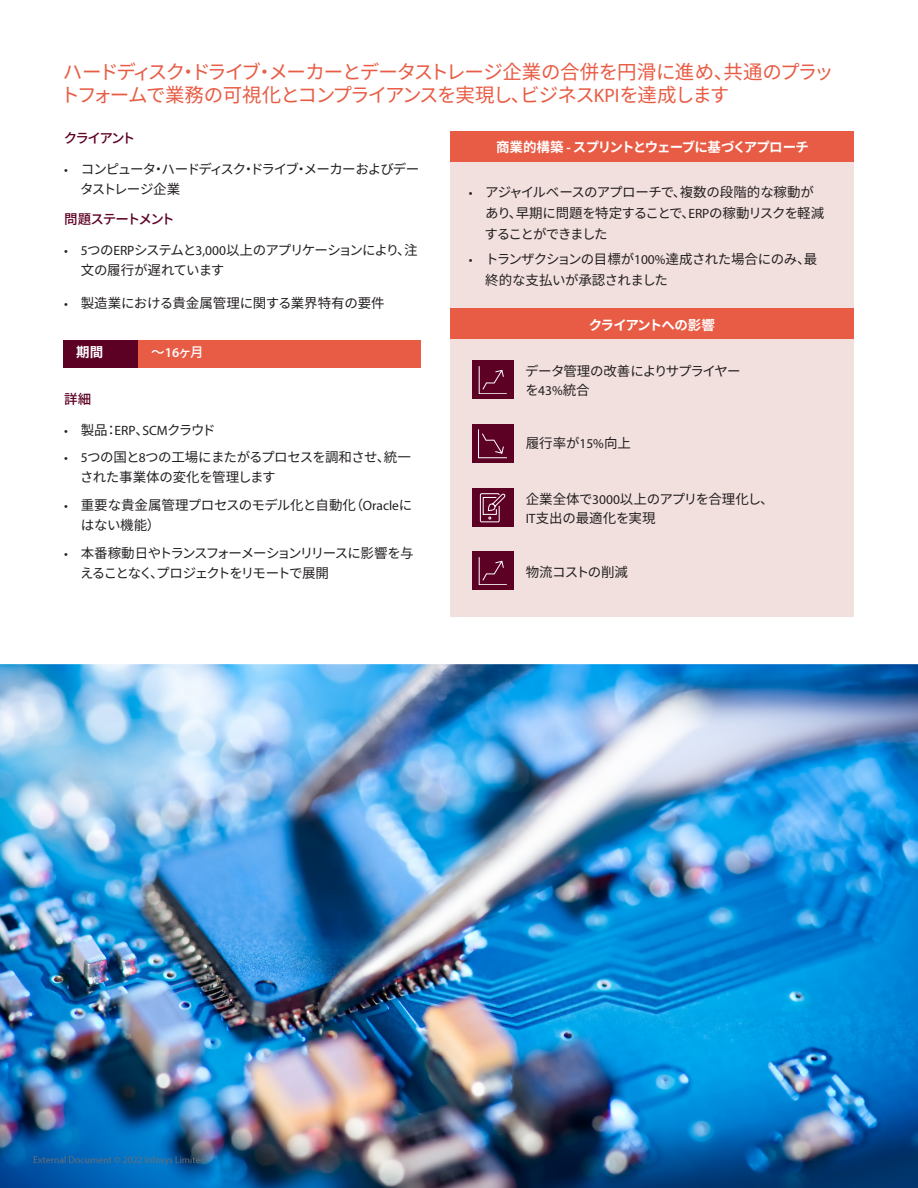
<style>
.page{position:relative;width:918px;height:1188px;background:#fff}
.page>*{position:absolute;margin:0;border:0;box-sizing:border-box;transform-origin:0 0}
.t1{font:19.5px/23.4px "Noto Sans CJ Kjp";letter-spacing:-.065em;color:#e85c45}
.t2{font:13.5px/19.5px "Noto Sans CJ Kjp";letter-spacing:-.05em;color:#231f20}
.t3{font:13.5px/19.5px "Noto Sans CJ Kjp";letter-spacing:-.115em;color:#231f20}
.t4{font:13.5px/19.5px "Noto Sans CJ Kjp";letter-spacing:-.075em;color:#231f20}
.t5{font:700 13.5px "Noto Sans CJ Kjp";letter-spacing:-.055em;color:#fff}
.t6{font:13.5px/19.5px "Noto Sans CJ Kjp";letter-spacing:-.02em;color:#231f20}
.t7{font:13.5px/19.5px "Noto Sans CJ Kjp";letter-spacing:-.015em;color:#231f20}
.t8{font:13.5px "Noto Sans CJ Kjp";letter-spacing:-.01em;color:#231f20}
.t9{font:500 13.5px "Noto Sans CJ Kjp";letter-spacing:-.12em;color:#5c0024}
.t10{font:500 13.5px "Noto Sans CJ Kjp";color:#fff}
.s1{font-family:"Myriad Pro"}
.s2{font-family:"Myriad Pro";font-weight:600}
</style>
<div class="page">
<div style="left:451px;top:162px;width:403px;height:455px;background:#f2e0de"></div>
<div style="left:451px;top:309px;width:403px;height:30px;background:#e85c45"></div>
<div style="left:472px;top:424px;width:42px;height:38px;background:#5c0024"></div>
<div style="left:472px;top:360px;width:42px;height:39px;background:#5c0024"></div>
<div style="left:472px;top:488px;width:42px;height:39px;background:#5c0024"></div>
<div style="left:472px;top:551px;width:42px;height:39px;background:#5c0024"></div>
<svg style="left:478px;top:366px;width:29px;height:28px"></svg>
<svg style="left:478px;top:557px;width:29px;height:28px"></svg>
<div style="left:451px;top:132px;width:403px;height:30px;background:#e85c45"></div>
<svg style="left:478px;top:429px;width:29px;height:29px"></svg>
<svg style="left:480px;top:493px;width:25px;height:29px"></svg>
<div style="left:64px;top:340px;width:74px;height:28px;background:#5c0024"></div>
<div style="left:138px;top:340px;width:283px;height:28px;background:#e85c45"></div>
<img style="left:0;top:665px;width:918px;height:523px">
<p class="t1" style="left:61px;top:61px;width:774px">ハードディスク・ドライブ・メーカーとデータストレージ企業の合併を円滑に進め、共通のプラットフォームで業務の可視化とコンプライアンスを実現し、ビジネス<span class="s1">KPI</span>を達成します</p>
<p class="t9" style="left:64px;top:130px;width:73px">クライアント</p>
<p class="t4" style="left:80px;top:160px;width:341px;text-indent:-16px"><span class="s1">•</span> コンピュータ・ハードディスク・ドライブ・メーカーおよびデータストレージ企業</p>
<p class="t9" style="left:64px;top:211px;width:112px">問題ステートメント</p>
<p class="t2" style="left:81px;top:241px;width:338px;text-indent:-16px"><span class="s1">• 5</span>つの<span class="s1">ERP</span>システムと<span class="s1">3,000</span>以上のアプリケーションにより、注文の履行が遅れています</p>
<p class="t8" style="left:64px;top:295px;width:322px"><span class="s1">•</span> 製造業における貴金属管理に関する業界特有の要件</p>
<p class="t5" style="left:76px;top:345px;width:29px">期間</p>
<p class="t10" style="left:151px;top:345px;width:54px">～<span class="s2">16</span>ヶ月</p>
<p class="t9" style="left:64px;top:391px;width:28px">詳細</p>
<p class="t2" style="left:64px;top:421px;width:153px"><span class="s1">•</span> 製品：<span class="s1">ERP</span>、<span class="s1">SCM</span>クラウド</p>
<p class="t2" style="left:80px;top:448px;width:332px;text-indent:-16px"><span class="s1">• 5</span>つの国と<span class="s1">8</span>つの工場にまたがるプロセスを調和させ、統一された事業体の変化を管理します</p>
<p class="t6" style="left:81px;top:496px;width:333px;text-indent:-16px"><span class="s1">•</span> 重要な貴金属管理プロセスのモデル化と自動化（<span class="s1">Oracle</span>にはない機能）</p>
<p class="t3" style="left:80px;top:544px;width:335px;text-indent:-16px"><span class="s1">•</span> 本番稼動日やトランスフォーメーションリリースに影響を与えることなく、プロジェクトをリモートで展開</p>
<p class="t5" style="left:496px;top:140px;width:314px">商業的構築 <span class="s1">-</span> スプリントとウェーブに基づくアプローチ</p>
<p class="t2" style="left:485px;top:181px;width:341px;line-height:21px;text-indent:-16px"><span class="s1">•</span> アジャイルベースのアプローチで、複数の段階的な稼動があり、早期に問題を特定することで、<span class="s1">ERP</span>の稼動リスクを軽減することができました</p>
<p class="t2" style="left:485px;top:249px;width:334px;line-height:21px;text-indent:-16px"><span class="s1">•</span> トランザクションの目標が<span class="s1">100%</span>達成された場合にのみ、最終的な支払いが承認されました</p>
<p class="t5" style="left:589px;top:317px;width:128px">クライアントへの影響</p>
<p class="t2" style="left:525px;top:362px;width:217px">データ管理の改善によりサプライヤーを<span class="s1">43%</span>統合</p>
<p class="t2" style="left:526px;top:434px;width:107px">履行率が<span class="s1">15%</span>向上</p>
<p class="t7" style="left:526px;top:489px;width:249px">企業全体で<span class="s1">3000</span>以上のアプリを合理化し、<br><span class="s1">IT</span>支出の最適化を実現</p>
<p class="t2" style="left:526px;top:562px;width:104px">物流コストの削減</p>
</div>
